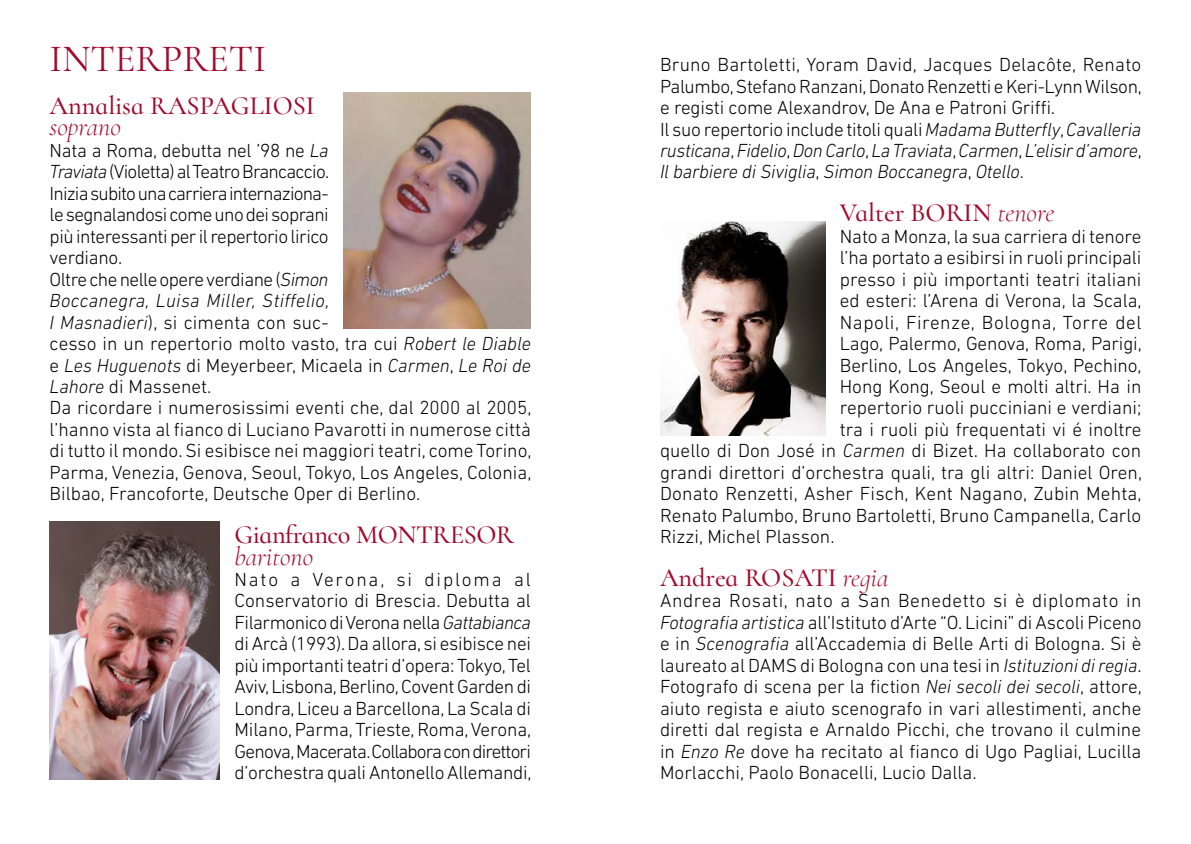
<style>
.page{position:relative;width:1191px;height:844px;background:#fff}
.page>*{position:absolute;margin:0;border:0;box-sizing:border-box;transform-origin:0 0}
.t1{font:38.5px "Cormorant Infant";color:#a10a2c}
.t2{font:500 26.25px "Cormorant Infant";color:#a10a2c}
.t3{font:italic 300 26.25px "Cormorant Infant";color:#a10a2c}
.t4{font:300 19.25px/21.5px "DIN Next LT Pro";color:#000}
.t5{font:300 19.25px "DIN Next LT Pro";letter-spacing:.025em;color:#000}
.s1{font-style:italic}
.s2{font-weight:300;font-style:italic}
</style>
<div class="page">
<img style="left:344px;top:92px;width:187px;height:236px">
<img style="left:50px;top:521px;width:170px;height:258px">
<img style="left:660px;top:221px;width:165px;height:214px">
<h1 class="t1" style="left:50px;top:35px;width:218px">INTERPRETI</h1>
<h2 class="t2" style="left:50px;top:90px;width:266px">Annalisa RASPAGLIOSI</h2>
<h2 class="t3" style="left:50px;top:111px;width:73px">soprano</h2>
<p class="t4" style="left:50px;top:139px;width:483px">Nata a Roma, debutta nel ’98 ne <span class="s1">La<br>Traviata</span> (Violetta) al Teatro Brancaccio.<br>Inizia subito una carriera internaziona-<br>le segnalandosi come uno dei soprani<br>più interessanti per il repertorio lirico<br>verdiano.<br>Oltre che nelle opere verdiane (<span class="s1">Simon<br>Boccanegra, Luisa Miller, Stiffelio,<br>I Masnadieri</span>), si cimenta con suc-<br>cesso in un repertorio molto vasto, tra cui <span class="s1">Robert le Diable </span>e <span class="s1">Les Huguenots</span> di Meyerbeer, Micaela in <span class="s1">Carmen</span>, <span class="s1">Le Roi de Lahore</span> di Massenet.<br>Da ricordare i numerosissimi eventi che, dal 2000 al 2005, l’hanno vista al fianco di Luciano Pavarotti in numerose città di tutto il mondo. Si esibisce nei maggiori teatri, come Torino, Parma, Venezia, Genova, Seoul, Tokyo, Los Angeles, Colonia, Bilbao, Francoforte, Deutsche Oper di Berlino.</p>
<h2 class="t2" style="left:234px;top:518px;width:281px">Gianfranco MONTRESOR</h2>
<h2 class="t3" style="left:234px;top:540px;width:80px">baritono</h2>
<p class="t4" style="left:234px;top:568px;width:299px;text-align:justify">Nato a Verona, si diploma al Conservatorio di Brescia. Debutta al Filarmonico di Verona nella <span class="s1">Gattabianca </span>di Arcà (1993). Da allora, si esibisce nei più importanti teatri d’opera: Tokyo, Tel Aviv, Lisbona, Berlino, Covent Garden di Londra, Liceu a Barcellona, La Scala di Milano, Parma, Trieste, Roma, Verona, Genova, Macerata. Collabora con direttori d’orchestra quali Antonello Allemandi,</p>
<p class="t4" style="left:660px;top:54px;width:483px">Bruno Bartoletti, Yoram David, Jacques Delacôte, Renato Palumbo, Stefano Ranzani, Donato Renzetti e Keri-Lynn Wilson, e registi come Alexandrov, De Ana e Patroni Griffi.<br>Il suo repertorio include titoli quali <span class="s1">Madama Butterfly</span>, <span class="s1">Cavalleria rusticana</span>, <span class="s1">Fidelio</span>, <span class="s1">Don Carlo</span>, <span class="s1">La Traviata</span>, <span class="s1">Carmen</span>, <span class="s1">L’elisir d’amore</span>, <span class="s1">Il barbiere di Siviglia</span>, <span class="s1">Simon Boccanegra</span>, <span class="s1">Otello</span>.</p>
<h2 class="t2" style="left:840px;top:197px;width:216px">Valter BORIN <span class="s2">tenore</span></h2>
<p class="t4" style="left:840px;top:225px;width:303px">Nato a Monza, la sua carriera di tenore</p>
<p class="t4" style="left:840px;top:246px;width:303px">l’ha portato a esibirsi in ruoli principali</p>
<p class="t4" style="left:840px;top:268px;width:303px">presso i più importanti teatri italiani</p>
<p class="t4" style="left:840px;top:289px;width:303px">ed esteri: l’Arena di Verona, la Scala,</p>
<p class="t5" style="left:840px;top:311px;width:303px">Napoli, Firenze, Bologna, Torre del</p>
<p class="t4" style="left:840px;top:332px;width:303px">Lago, Palermo, Genova, Roma, Parigi,</p>
<p class="t4" style="left:840px;top:354px;width:303px">Berlino, Los Angeles, Tokyo, Pechino,</p>
<p class="t4" style="left:840px;top:375px;width:303px">Hong Kong, Seoul e molti altri. Ha in</p>
<p class="t4" style="left:840px;top:397px;width:303px">repertorio ruoli pucciniani e verdiani;</p>
<p class="t4" style="left:840px;top:418px;width:303px">tra i ruoli più frequentati vi é inoltre</p>
<p class="t4" style="left:660px;top:439px;width:482px">quello di Don José in <span class="s1">Carmen</span> di Bizet. Ha collaborato con</p>
<p class="t4" style="left:660px;top:461px;width:484px">grandi direttori d’orchestra quali, tra gli altri: Daniel Oren,</p>
<p class="t4" style="left:660px;top:482px;width:483px">Donato Renzetti, Asher Fisch, Kent Nagano, Zubin Mehta,</p>
<p class="t4" style="left:660px;top:504px;width:483px">Renato Palumbo, Bruno Bartoletti, Bruno Campanella, Carlo</p>
<p class="t4" style="left:660px;top:525px;width:176px">Rizzi, Michel Plasson.</p>
<h2 class="t2" style="left:660px;top:561px;width:230px">Andrea ROSATI <span class="s2">regia</span></h2>
<p class="t4" style="left:660px;top:589px;width:483px;text-align:justify">Andrea Rosati, nato a San Benedetto si è diplomato in <span class="s1">Fotografia artistica</span> all’Istituto d’Arte “O. Licini” di Ascoli Piceno e in <span class="s1">Scenografia</span> all’Accademia di Belle Arti di Bologna. Si è laureato al DAMS di Bologna con una tesi in <span class="s1">Istituzioni di regia</span>.<br>Fotografo di scena per la fiction <span class="s1">Nei secoli dei secoli</span>, attore, aiuto regista e aiuto scenografo in vari allestimenti, anche diretti dal regista e Arnaldo Picchi, che trovano il culmine in <span class="s1">Enzo Re</span> dove ha recitato al fianco di Ugo Pagliai, Lucilla Morlacchi, Paolo Bonacelli, Lucio Dalla.</p>
</div>
